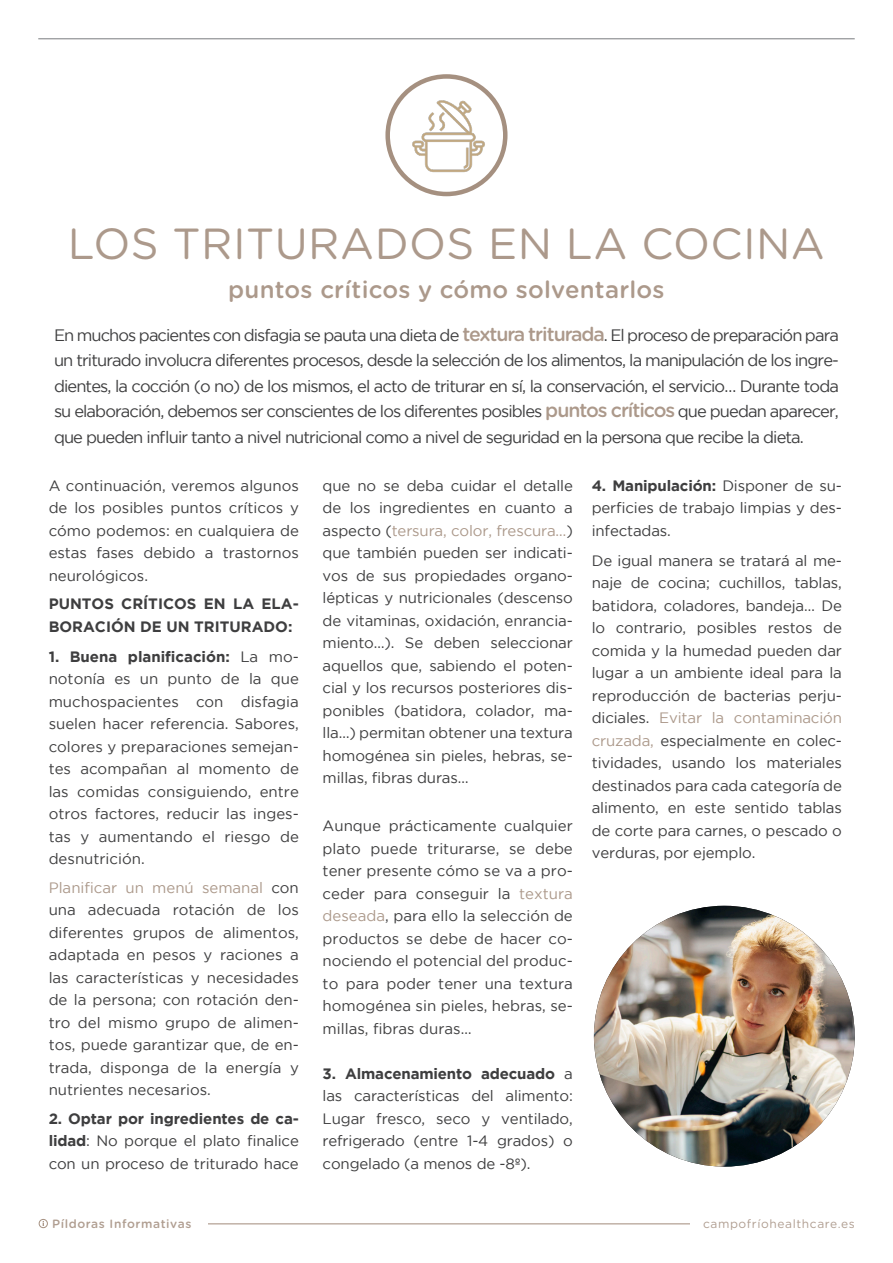
<style>
.page{position:relative;width:893px;height:1263px;background:#fff}
.page>*{position:absolute;margin:0;border:0;box-sizing:border-box;transform-origin:0 0}
.t1{font:43.5px "Gotham Rounded";letter-spacing:.01em;color:#ac998b}
.t2{font:500 24px "Gotham Rounded";letter-spacing:.01em;color:#ac998b}
.t3{font:16.5px/25.5px "Gotham";letter-spacing:-.055em;color:#3e3e3f;text-align:justify}
.t4{font:15px/22.5px "Gotham";letter-spacing:-.01em;color:#3e3e3f;text-align:justify}
.t5{font:700 15px/22.5px "Gotham";color:#3e3e3f}
.t6{font:12px "Gotham Rounded";letter-spacing:.05em;color:#b09e91}
.t7{font:500 12px "Gotham Rounded";letter-spacing:.05em;color:#b09e91}
.s1{font-family:"Gotham Rounded";font-weight:500;font-size:19.5px;color:#ac998b}
.s2{font-weight:700}
.s3{color:#ac998b}
</style>
<div class="page">
<hr style="left:202px;top:1223px;width:653px;height:1px;background:#a59080">
<hr style="left:38px;top:38px;width:817px;height:1px;background:#808285">
<div style="left:52px;top:1218px;width:156px;height:10px;background:#fff"></div>
<div style="left:691px;top:1218px;width:164px;height:10px;background:#fff"></div>
<div style="left:385px;top:74px;width:122px;height:122px;border:4px solid #a59080;border-radius:50%"></div>
<img style="left:594px;top:906px;width:261px;height:260px;border-radius:130px">
<div style="left:39px;top:1219px;width:9px;height:9px;border:1px solid #a59080;border-radius:50%"></div>
<img style="left:412px;top:100px;width:73px;height:73px">
<p class="t1" style="left:68px;top:213px;width:758px">LOS TRITURADOS EN LA COCINA</p>
<p class="t2" style="left:228px;top:272px;width:438px">puntos críticos y cómo solventarlos</p>
<p class="t3" style="left:54px;top:322px;width:786px">En muchos pacientes con disfagia se pauta una dieta de <span class="s1">textura triturada</span>. El proceso de preparación para un triturado involucra diferentes procesos, desde la selección de los alimentos, la manipulación de los ingre&shy;dientes, la cocción (o no) de los mismos, el acto de triturar en sí, la conservación, el servicio… Durante toda su elaboración, debemos ser conscientes de los diferentes posibles <span class="s1">puntos críticos</span> que puedan aparecer, que pueden influir tanto a nivel nutricional como a nivel de seguridad en la persona que recibe la dieta.</p>
<p class="t4" style="left:49px;top:474px;width:252px">A continuación, veremos algunos de los posibles puntos críticos y cómo podemos: en cualquiera de estas fases debido a trastornos neurológicos.</p>
<p class="t5" style="left:49px;top:592px;width:252px">PUNTOS CRÍTICOS EN LA ELA-<br>BORACIÓN DE UN TRITURADO:</p>
<p class="t4" style="left:49px;top:645px;width:252px"><span class="s2">1. Buena planificación:</span> La mo&shy;notonía es un punto de la que muchospacientes con disfagia suelen hacer referencia. Sabores, colores y preparaciones semejan&shy;tes acompañan al momento de las comidas consiguiendo, entre otros factores, reducir las inges&shy;tas y aumentando el riesgo de desnutrición.</p>
<p class="t4" style="left:49px;top:876px;width:252px"><span class="s3">Planificar un menú semanal</span> con una adecuada rotación de los diferentes grupos de alimentos, adaptada en pesos y raciones a las características y necesidades de la persona; con rotación den&shy;tro del mismo grupo de alimen&shy;tos, puede garantizar que, de en&shy;trada, disponga de la energía y nutrientes necesarios.</p>
<p class="t4" style="left:49px;top:1107px;width:252px"><span class="s2">2. Optar por ingredientes de ca&shy;lidad</span>: No porque el plato finalice con un proceso de triturado hace</p>
<p class="t4" style="left:592px;top:474px;width:252px"><span class="s2">4. Manipulación:</span> Disponer de su&shy;perficies de trabajo limpias y des&shy;infectadas.</p>
<p class="t4" style="left:592px;top:549px;width:252px">De igual manera se tratará al me&shy;naje de cocina; cuchillos, tablas, batidora, coladores, bandeja… De lo contrario, posibles restos de comida y la humedad pueden dar lugar a un ambiente ideal para la reproducción de bacterias perju&shy;diciales. <span class="s3">Evitar la contaminación cruzada,</span> especialmente en colec&shy;tividades, usando los materiales destinados para cada categoría de</p>
<p class="t4" style="left:592px;top:796px;width:252px">alimento, en este sentido tablas de corte para carnes, o pescado o verduras, por ejemplo.</p>
<p class="t4" style="left:323px;top:474px;width:252px">que no se deba cuidar el detalle de los ingredientes en cuanto a aspecto (<span class="s3">tersura, color, frescura…</span>) que también pueden ser indicati&shy;vos de sus propiedades organo&shy;lépticas y nutricionales (descenso de vitaminas, oxidación, enrancia&shy;miento…). Se deben seleccionar aquellos que, sabiendo el poten&shy;cial y los recursos posteriores dis&shy;ponibles (batidora, colador, ma&shy;lla…) permitan obtener una textura homogénea sin pieles, hebras, se&shy;millas, fibras duras…</p>
<p class="t4" style="left:323px;top:814px;width:252px">Aunque prácticamente cualquier plato puede triturarse, se debe tener presente cómo se va a pro&shy;ceder para conseguir la <span class="s3">textura deseada</span>, para ello la selección de productos se debe de hacer co&shy;nociendo el potencial del produc&shy;to para poder tener una textura homogénea sin pieles, hebras, se&shy;millas, fibras duras…</p>
<p class="t4" style="left:323px;top:1062px;width:252px"><span class="s2">3. Almacenamiento adecuado</span> a las características del alimento:<br>Lugar fresco, seco y ventilado, refrigerado (entre 1-4 grados) o congelado (a menos de -8º).</p>
<p class="t7" style="left:52px;top:1215px;width:141px">Píldoras Informativas</p>
<p class="t6" style="left:703px;top:1215px;width:153px">campofríohealthcare.es</p>
</div>
